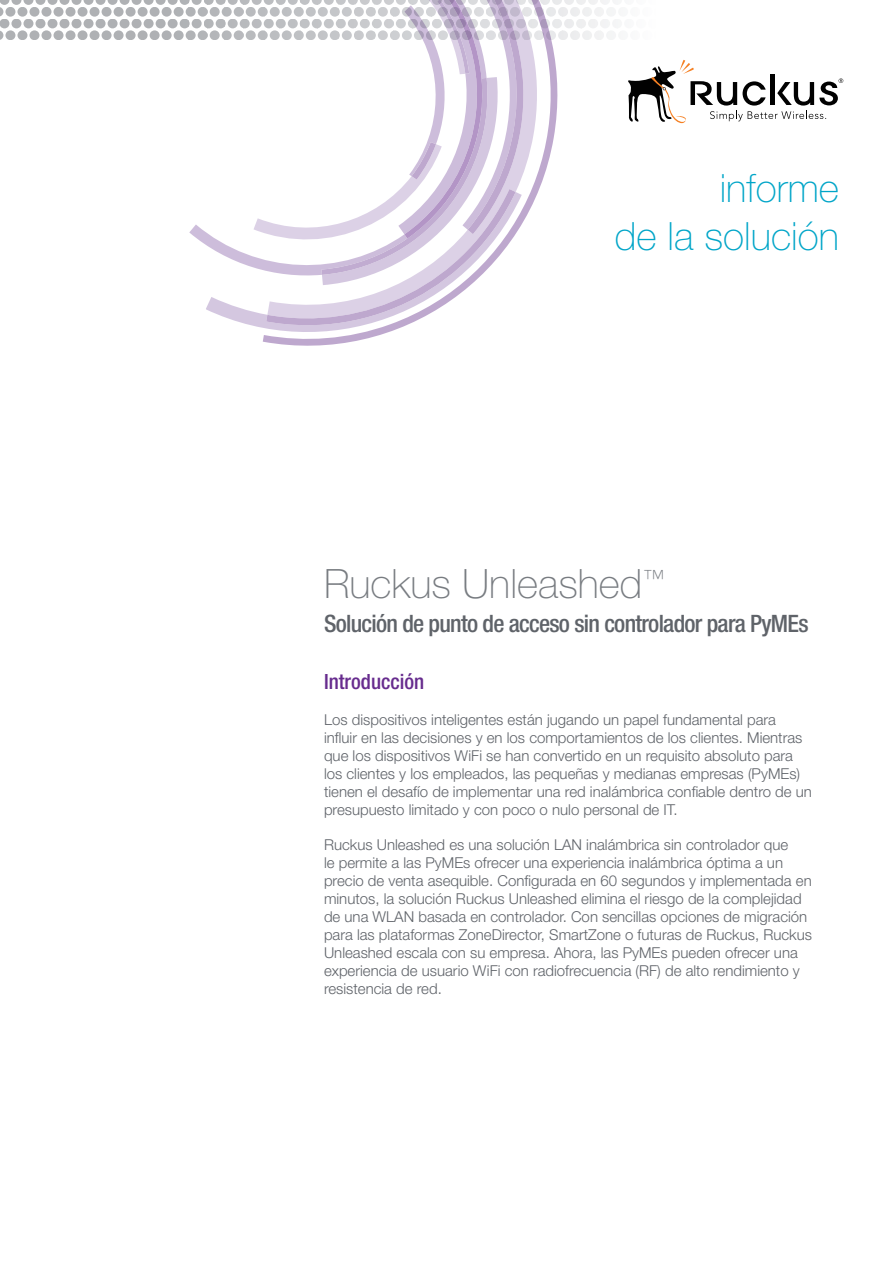
<style>
.page{position:relative;width:893px;height:1263px;background:#fff}
.page>*{position:absolute;margin:0;border:0;box-sizing:border-box;transform-origin:0 0}
.t1{font:100 40.5px "Helvetica Neue LT Std";color:#787c81}
.t2{font:100 39px/48px "Helvetica Neue LT Std";color:#00a5c8;text-align:right}
.t3{font:500 condensed 24px "Helvetica Neue LT Std";letter-spacing:-.03em;color:#5f6369}
.t4{font:500 condensed 21px "Helvetica Neue LT Std";color:#672c8e}
.t5{font:300 15px/18px "Helvetica Neue LT Std";color:#5f6369}
</style>
<div class="page">
<svg style="left:0;top:0;width:9px;height:5px"></svg>
<svg style="left:11px;top:0;width:10px;height:5px"></svg>
<svg style="left:23px;top:0;width:10px;height:5px"></svg>
<svg style="left:35px;top:0;width:10px;height:5px"></svg>
<svg style="left:48px;top:0;width:10px;height:5px"></svg>
<svg style="left:60px;top:0;width:10px;height:5px"></svg>
<svg style="left:72px;top:0;width:10px;height:5px"></svg>
<svg style="left:84px;top:0;width:10px;height:5px"></svg>
<svg style="left:96px;top:0;width:10px;height:5px"></svg>
<svg style="left:108px;top:0;width:10px;height:5px"></svg>
<svg style="left:120px;top:0;width:10px;height:5px"></svg>
<svg style="left:132px;top:0;width:10px;height:5px"></svg>
<svg style="left:144px;top:0;width:10px;height:5px"></svg>
<svg style="left:156px;top:0;width:10px;height:5px"></svg>
<svg style="left:0;top:7px;width:3px;height:10px"></svg>
<svg style="left:5px;top:7px;width:10px;height:10px"></svg>
<svg style="left:17px;top:7px;width:10px;height:10px"></svg>
<svg style="left:29px;top:7px;width:10px;height:10px"></svg>
<svg style="left:41px;top:7px;width:11px;height:10px"></svg>
<svg style="left:54px;top:7px;width:10px;height:10px"></svg>
<svg style="left:66px;top:7px;width:10px;height:10px"></svg>
<svg style="left:78px;top:7px;width:10px;height:10px"></svg>
<svg style="left:90px;top:7px;width:10px;height:10px"></svg>
<svg style="left:102px;top:7px;width:10px;height:10px"></svg>
<svg style="left:114px;top:7px;width:10px;height:10px"></svg>
<svg style="left:126px;top:7px;width:10px;height:10px"></svg>
<svg style="left:138px;top:7px;width:10px;height:10px"></svg>
<svg style="left:150px;top:7px;width:10px;height:10px"></svg>
<div style="left:162px;top:7px;width:10px;height:10px;background:#afb1b4;border-radius:5px"></div>
<div style="left:0;top:19px;width:9px;height:9px;background:#afb1b4;border-radius:5px"></div>
<div style="left:11px;top:19px;width:10px;height:9px;background:#afb1b4;border-radius:5px"></div>
<div style="left:23px;top:19px;width:10px;height:9px;background:#afb1b4;border-radius:5px"></div>
<div style="left:35px;top:19px;width:10px;height:9px;background:#afb1b4;border-radius:5px"></div>
<div style="left:48px;top:19px;width:10px;height:9px;background:#afb1b4;border-radius:5px"></div>
<div style="left:60px;top:19px;width:10px;height:9px;background:#afb1b4;border-radius:5px"></div>
<div style="left:72px;top:19px;width:10px;height:9px;background:#afb1b4;border-radius:5px"></div>
<div style="left:84px;top:19px;width:10px;height:9px;background:#afb1b4;border-radius:5px"></div>
<div style="left:96px;top:19px;width:10px;height:9px;background:#afb1b4;border-radius:5px"></div>
<div style="left:108px;top:19px;width:10px;height:9px;background:#afb1b4;border-radius:5px"></div>
<div style="left:120px;top:19px;width:10px;height:9px;background:#afb1b4;border-radius:5px"></div>
<div style="left:132px;top:19px;width:10px;height:9px;background:#afb1b4;border-radius:5px"></div>
<div style="left:144px;top:19px;width:10px;height:9px;background:#afb1b4;border-radius:5px"></div>
<div style="left:156px;top:19px;width:10px;height:9px;background:#afb1b4;border-radius:5px"></div>
<svg style="left:0;top:31px;width:3px;height:9px"></svg>
<svg style="left:5px;top:30px;width:10px;height:10px"></svg>
<svg style="left:17px;top:30px;width:10px;height:10px"></svg>
<svg style="left:29px;top:30px;width:10px;height:10px"></svg>
<svg style="left:41px;top:30px;width:11px;height:10px"></svg>
<svg style="left:54px;top:30px;width:10px;height:10px"></svg>
<svg style="left:66px;top:30px;width:10px;height:10px"></svg>
<svg style="left:78px;top:30px;width:10px;height:10px"></svg>
<svg style="left:90px;top:30px;width:10px;height:10px"></svg>
<svg style="left:102px;top:30px;width:10px;height:10px"></svg>
<svg style="left:114px;top:30px;width:10px;height:10px"></svg>
<svg style="left:126px;top:30px;width:10px;height:10px"></svg>
<svg style="left:138px;top:30px;width:10px;height:10px"></svg>
<svg style="left:150px;top:30px;width:10px;height:10px"></svg>
<div style="left:162px;top:30px;width:10px;height:10px;background:#afb1b4;border-radius:5px"></div>
<svg style="left:168px;top:0;width:675px;height:340px"></svg>
<h2 class="t2" style="left:615px;top:164px;width:226px">informe<br>de la solución</h2>
<h1 class="t1" style="left:324px;top:560px;width:342px">Ruckus Unleashed<sup>™</sup></h1>
<h3 class="t3" style="left:324px;top:609px;width:486px">Solución de punto de acceso sin controlador para PyMEs</h3>
<h3 class="t4" style="left:324px;top:669px;width:102px">Introducción</h3>
<p class="t5" style="left:324px;top:710px;width:489px">Los dispositivos inteligentes están jugando un papel fundamental para influir en las decisiones y en los comportamientos de los clientes. Mientras que los dispositivos WiFi se han convertido en un requisito absoluto para los clientes y los empleados, las pequeñas y medianas empresas (PyMEs) tienen el desafío de implementar una red inalámbrica confiable dentro de un presupuesto limitado y con poco o nulo personal de IT.</p>
<p class="t5" style="left:324px;top:835px;width:489px">Ruckus Unleashed es una solución LAN inalámbrica sin controlador que<br>le permite a las PyMEs ofrecer una experiencia inalámbrica óptima a un precio de venta asequible. Configurada en 60 segundos y implementada en minutos, la solución Ruckus Unleashed elimina el riesgo de la complejidad de una WLAN basada en controlador. Con sencillas opciones de migración para las plataformas ZoneDirector, SmartZone o futuras de Ruckus, Ruckus Unleashed escala con su empresa. Ahora, las PyMEs pueden ofrecer una experiencia de usuario WiFi con radiofrecuencia (RF) de alto rendimiento y resistencia de red.</p>
</div>
